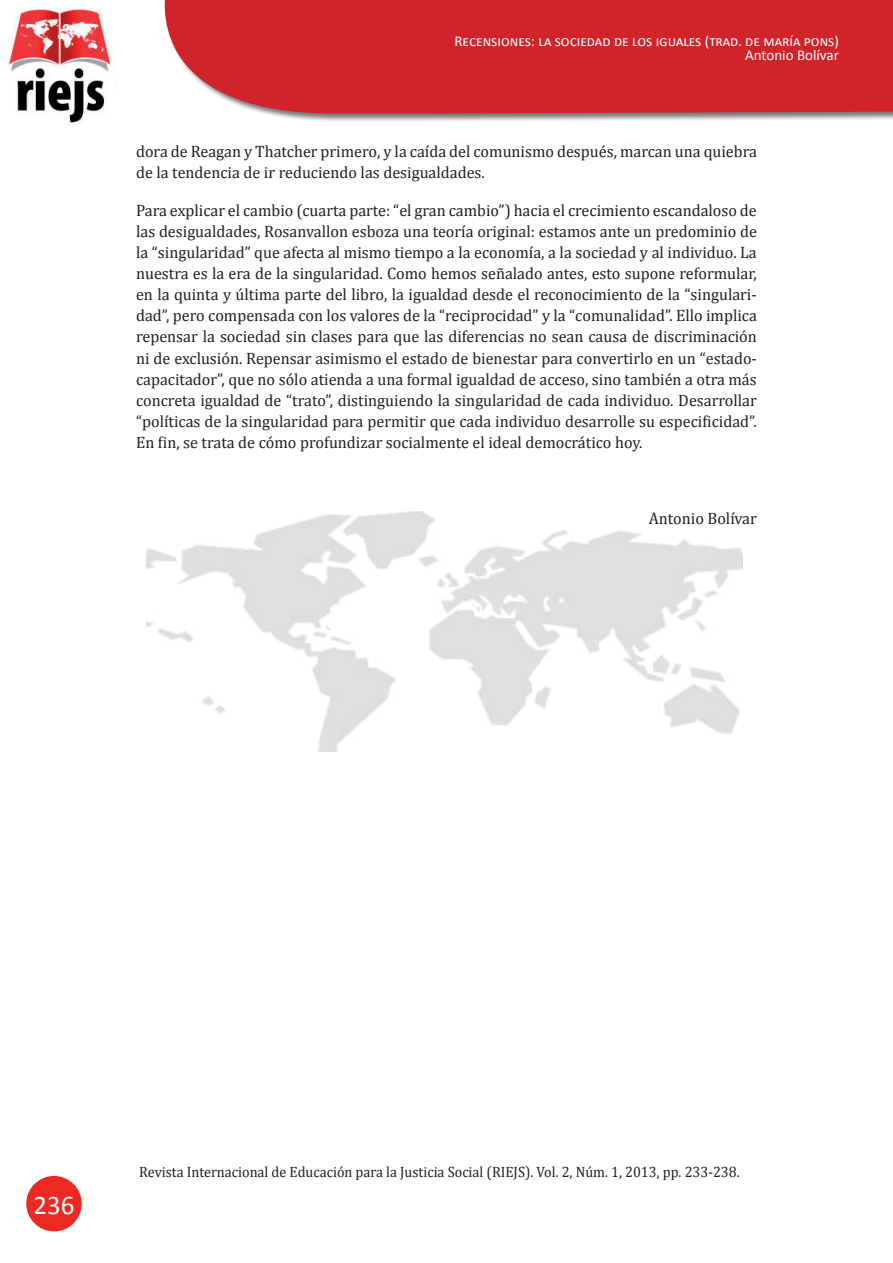
<style>
.page{position:relative;width:893px;height:1263px;background:#fff}
.page>*{position:absolute;margin:0;border:0;box-sizing:border-box;transform-origin:0 0}
.t1{font:27px "Calibri";color:#fff}
.t2{font:16.5px/21px "Cambria";color:#231f20}
.t3{font:15px "Cambria";color:#231f20;scale:.95 1}
.t4{font:15px/13.5px "Calibri";color:#fff;text-align:right}
</style>
<div class="page">
<img style="left:147px;top:512px;width:596px;height:239px">
<img style="left:8px;top:7px;width:105px;height:116px">
<div style="left:164px;top:0;width:729px;height:122px;background:#231f20;opacity:.6"></div>
<div style="left:164px;top:0;width:728px;height:114px;background:#d1232a"></div>
<hr style="left:892px;top:0;width:1px;height:122px;background:#231f20;opacity:.6">
<svg style="left:892px;top:0;width:1px;height:114px"></svg>
<div style="left:26px;top:1176px;width:56px;height:55px;background:#ee2823;border-radius:50%"></div>
<p class="t4" style="left:454px;top:35px;width:386px">Recensiones: la sociedad de los iguales (trad. de maría pons)<br>Antonio Bolívar</p>
<p class="t2" style="left:136px;top:141px;width:622px">dora de Reagan y Thatcher primero, y la caída del comunismo después, marcan una quiebra de la tendencia de ir reduciendo las desigualdades.</p>
<p class="t2" style="left:136px;top:200px;width:622px;text-align:justify">Para explicar el cambio (cuarta parte: “el gran cambio”) hacia el crecimiento escandaloso de las desigualdades, Rosanvallon esboza una teoría original: estamos ante un predominio de la “singularidad” que afecta al mismo tiempo a la economía, a la sociedad y al individuo. La nuestra es la era de la singularidad. Como hemos señalado antes, esto supone reformular, en la quinta y última parte del libro, la igualdad desde el reconocimiento de la “singulari&shy;dad”, pero compensada con los valores de la “reciprocidad” y la “comunalidad”. Ello implica repensar la sociedad sin clases para que las diferencias no sean causa de discriminación ni de exclusión. Repensar asimismo el estado de bienestar para convertirlo en un “estado&shy;capacitador”, que no sólo atienda a una formal igualdad de acceso, sino también a otra más concreta igualdad de “trato”, distinguiendo la singularidad de cada individuo. Desarrollar “políticas de la singularidad para permitir que cada individuo desarrolle su especificidad”.<br>En fin, se trata de cómo profundizar socialmente el ideal democrático hoy.</p>
<p class="t2" style="left:649px;top:507px;width:110px">Antonio Bolívar</p>
<h1 class="t1" style="left:33px;top:1188px;width:43px">236</h1>
<p class="t3" style="left:139px;top:1163px;width:633px">Revista Internacional de Educación para la Justicia Social (RIEJS). Vol. 2, Núm. 1, 2013, pp. 233-238.</p>
</div>
